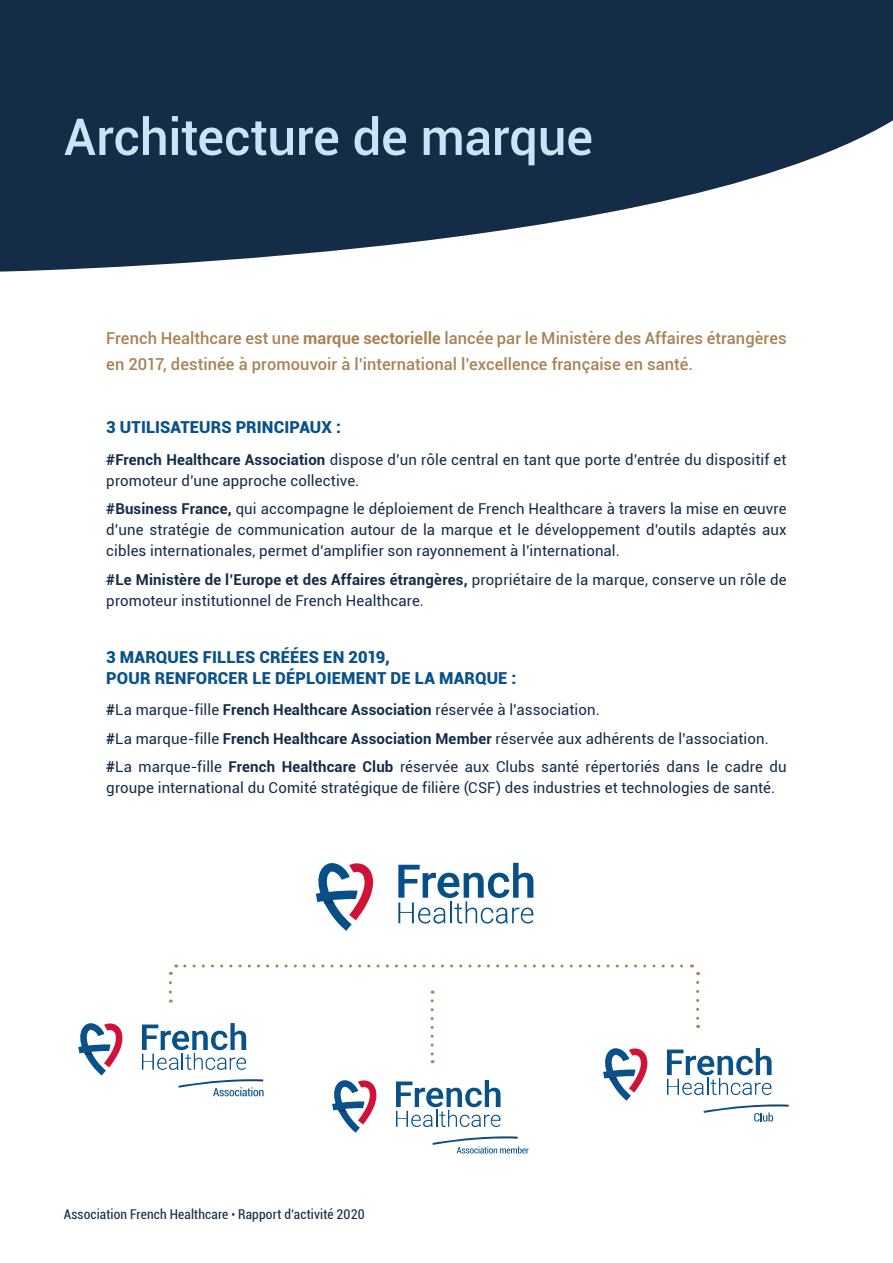
<style>
.page{position:relative;width:893px;height:1263px;background:#fff}
.page>*{position:absolute;margin:0;border:0;box-sizing:border-box;transform-origin:0 0}
.t1{font:500 51px "Roboto";letter-spacing:-.005em;color:#cae4f5}
.t2{font:500 16.5px/25.5px "Roboto";letter-spacing:.005em;color:#a98354}
.t3{font:900 16.5px/21px "Roboto";letter-spacing:.01em;color:#095189}
.t4{font:15px/21px "Roboto";letter-spacing:.005em;color:#152c47}
.t5{font:condensed 13.5px "Roboto";letter-spacing:.01em;color:#152c47}
.s1{font-weight:700}
.s2{font-size:12px}
</style>
<div class="page">
<svg style="left:0;top:0;width:893px;height:272px;fill:#152c47"></svg>
<svg style="left:315px;top:863px;width:59px;height:68px"></svg>
<svg style="left:398px;top:863px;width:135px;height:60px"></svg>
<svg style="left:78px;top:1023px;width:45px;height:52px"></svg>
<svg style="left:142px;top:1023px;width:104px;height:47px"></svg>
<svg style="left:178px;top:1079px;width:86px;height:17px"></svg>
<svg style="left:185px;top:964px;width:507px;height:3px"></svg>
<svg style="left:170px;top:964px;width:7px;height:11px"></svg>
<svg style="left:169px;top:982px;width:3px;height:20px"></svg>
<svg style="left:431px;top:1001px;width:3px;height:62px"></svg>
<svg style="left:696px;top:982px;width:3px;height:46px"></svg>
<svg style="left:332px;top:1080px;width:45px;height:53px"></svg>
<svg style="left:396px;top:1080px;width:105px;height:47px"></svg>
<svg style="left:432px;top:1136px;width:97px;height:17px"></svg>
<svg style="left:603px;top:1048px;width:45px;height:53px"></svg>
<svg style="left:667px;top:1048px;width:104px;height:47px"></svg>
<svg style="left:703px;top:1104px;width:86px;height:17px"></svg>
<h1 class="t1" style="left:64px;top:101px;width:531px">Architecture de marque</h1>
<p class="t2" style="left:106px;top:325px;width:682px">French Healthcare est une <span class="s1">marque sectorielle</span> lancée par le Ministère des Affaires étrangères en 2017, destinée à promouvoir à l’international l’excellence française en santé.</p>
<p class="t3" style="left:106px;top:416px;width:236px">3 UTILISATEURS PRINCIPAUX :</p>
<p class="t4" style="left:106px;top:448px;width:682px"><span class="s1">#French Healthcare Association</span> dispose d’un rôle central en tant que porte d’entrée du dispositif et promoteur d’une approche collective.</p>
<p class="t4" style="left:106px;top:498px;width:682px;text-align:justify"><span class="s1">#Business France,</span> qui accompagne le déploiement de French Healthcare à travers la mise en œuvre d’une stratégie de communication autour de la marque et le développement d’outils adaptés aux cibles internationales, permet d’amplifier son rayonnement à l’international.</p>
<p class="t4" style="left:106px;top:568px;width:682px"><span class="s1">#Le Ministère de l’Europe et des Affaires étrangères,</span> propriétaire de la marque, conserve un rôle de promoteur institutionnel de French Healthcare.</p>
<p class="t3" style="left:106px;top:645px;width:412px">3 MARQUES FILLES CRÉÉES EN 2019,<br>POUR RENFORCER LE DÉPLOIEMENT DE LA MARQUE :</p>
<p class="t4" style="left:106px;top:695px;width:682px;line-height:28.5px"><span class="s1">#</span>La marque-fille <span class="s1">French Healthcare Association</span> réservée à l’association.<br><span class="s1">#</span>La marque-fille <span class="s1">French Healthcare Association Member</span> réservée aux adhérents de l’association. <span class="s1">#</span>La marque-fille <span class="s1">French Healthcare Club</span> réservée aux Clubs santé répertoriés dans le cadre du</p>
<p class="t4" style="left:106px;top:777px;width:670px">groupe international du Comité stratégique de filière (CSF) des industries et technologies de santé.</p>
<p class="t5" style="left:64px;top:1205px;width:302px">Association French Healthcare <span class="s2">•</span> Rapport d’activité 2020</p>
</div>
